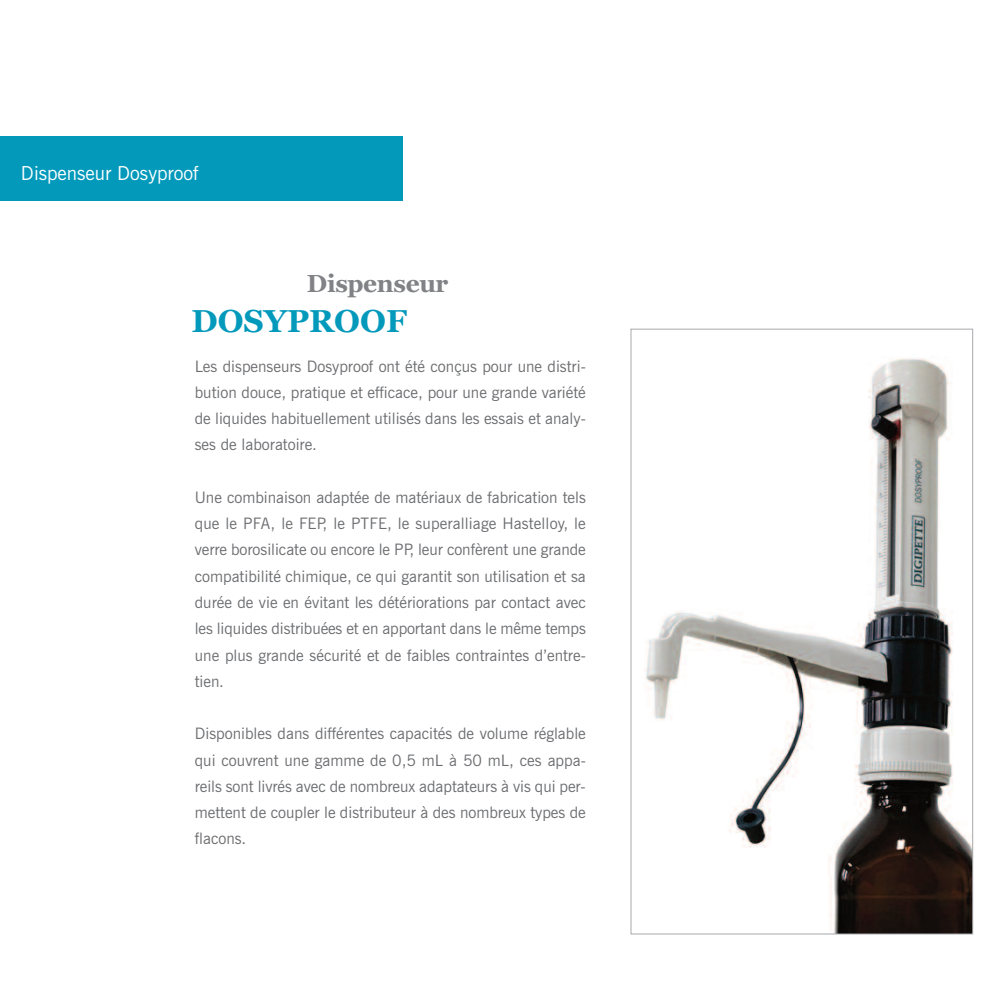
<style>
.page{position:relative;width:993px;height:993px;background:#fff}
.page>*{position:absolute;margin:0;border:0;box-sizing:border-box;transform-origin:0 0}
.t1{font:700 31.5px "Georgia";color:#0399bb}
.t2{font:700 24.5px "Georgia";letter-spacing:-.015em;color:#808285}
.t3{font:19.25px "News Gothic";color:#fff}
.t4{font:15.75px/26.2px "News Gothic";color:#6c6d70;text-align:justify}
</style>
<div class="page">
<div style="left:0;top:136px;width:402px;height:64px;background:#0399bb"></div>
<img style="left:645px;top:358px;width:325px;height:574px">
<p class="t3" style="left:21px;top:162px;width:179px">Dispenseur Dosyproof</p>
<h2 class="t2" style="left:307px;top:269px;width:143px">Dispenseur</h2>
<h1 class="t1" style="left:191px;top:302px;width:217px">DOSYPROOF</h1>
<p class="t4" style="left:195px;top:353px;width:392px">Les dispenseurs Dosyproof ont été conçus pour une distri&shy;bution douce, pratique et efficace, pour une grande variété de liquides habituellement utilisés dans les essais et analy&shy;ses de laboratoire.</p>
<p class="t4" style="left:195px;top:484px;width:392px">Une combinaison adaptée de matériaux de fabrication tels que le PFA, le FEP, le PTFE, le superalliage Hastelloy, le verre borosilicate ou encore le PP, leur confèrent une grande compatibilité chimique, ce qui garantit son utilisation et sa durée de vie en évitant les détériorations par contact avec les liquides distribuées et en apportant dans le même temps une plus grande sécurité et de faibles contraintes d’entre&shy;tien.</p>
<p class="t4" style="left:195px;top:720px;width:392px">Disponibles dans différentes capacités de volume réglable qui couvrent une gamme de 0,5 mL à 50 mL, ces appa&shy;reils sont livrés avec de nombreux adaptateurs à vis qui per&shy;mettent de coupler le distributeur à des nombreux types de flacons.</p>
</div>
